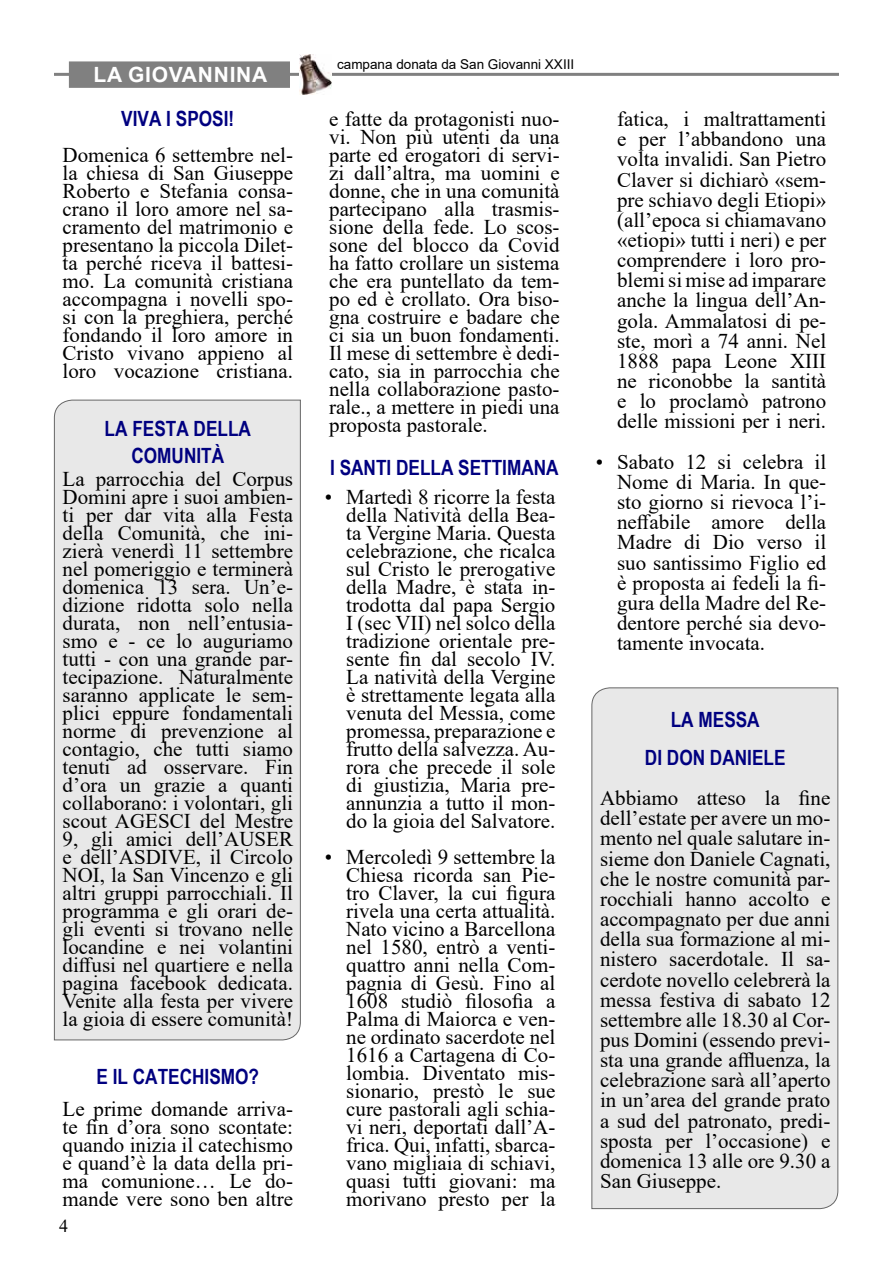
<style>
.page{position:relative;width:893px;height:1263px;background:#fff}
.page>*{position:absolute;margin:0;border:0;box-sizing:border-box;transform-origin:0 0}
.t1{font:21px/18px "Times New Roman";color:#000;text-align:justify}
.t2{font:700 21px/38.1px "Arial Narrow";color:#000080;text-align:center}
.t3{font:700 21px "Arial";letter-spacing:.035em;color:#fff}
.t4{font:18px "Times New Roman";color:#000}
.t5{font:13.5px "Arial";color:#000}
</style>
<div class="page">
<div style="left:54px;top:399px;width:247px;height:642px;background:#e8e8e8"></div>
<div style="left:591px;top:687px;width:248px;height:522px;background:#e8e8e8"></div>
<hr style="left:54px;top:73px;width:785px;height:3px;background:#808080">
<div style="left:70px;top:62px;width:219px;height:25px;background:#808080"></div>
<div style="left:69px;top:61px;width:221px;height:27px;border:2px solid #808080"></div>
<img style="left:299px;top:54px;width:33px;height:41px">
<p class="t3" style="left:94px;top:60px;width:175px">LA GIOVANNINA</p>
<p class="t2" style="left:121px;top:98px;width:114px">VIVA I SPOSI!</p>
<p class="t1" style="left:63px;top:145px;width:232px">Domenica 6 settembre nel&shy;la chiesa di San Giuseppe Roberto e Stefania consa&shy;crano il loro amore nel sa&shy;cramento del matrimonio e presentano la piccola Dilet&shy;ta perché riceva il battesi&shy;mo. La comunità cristiana accompagna i novelli spo&shy;si con la preghiera, perché fondando il loro amore in Cristo vivano appieno al loro vocazione cristiana.</p>
<p class="t2" style="left:105px;top:414px;width:148px;line-height:26.8px">LA FESTA DELLA<br>COMUNITÀ</p>
<p class="t1" style="left:63px;top:469px;width:232px">La parrocchia del Corpus Domini apre i suoi ambien&shy;ti per dar vita alla Festa della Comunità, che ini&shy;zierà venerdì 11 settembre nel pomeriggio e terminerà domenica 13 sera. Un’e&shy;dizione ridotta solo nella durata, non nell’entusia&shy;smo e - ce lo auguriamo tutti - con una grande par&shy;tecipazione. Naturalmente saranno applicate le sem&shy;plici eppure fondamentali norme di prevenzione al contagio, che tutti siamo tenuti ad osservare. Fin d’ora un grazie a quanti collaborano: i volontari, gli scout AGESCI del Mestre 9, gli amici dell’AUSER e dell’ASDIVE, il Circolo NOI, la San Vincenzo e gli altri gruppi parrocchiali. Il programma e gli orari de&shy;gli eventi si trovano nelle locandine e nei volantini diffusi nel quartiere e nella pagina facebook dedicata.<br>Venite alla festa per vivere la gioia di essere comunità!</p>
<p class="t2" style="left:96px;top:1056px;width:164px">E IL CATECHISMO?</p>
<p class="t1" style="left:63px;top:1099px;width:232px">Le prime domande arriva&shy;te fin d’ora sono scontate: quando inizia il catechismo e quand’è la data della pri&shy;ma comunione… Le do&shy;mande vere sono ben altre</p>
<p class="t4" style="left:59px;top:1213px;width:10px">4</p>
<p class="t5" style="left:337px;top:55px;width:239px">campana donata da San Giovanni XXIII</p>
<p class="t1" style="left:329px;top:109px;width:232px">e fatte da protagonisti nuo&shy;vi. Non più utenti da una parte ed erogatori di servi&shy;zi dall’altra, ma uomini e donne, che in una comunità partecipano alla trasmis&shy;sione della fede. Lo scos&shy;sone del blocco da Covid ha fatto crollare un sistema che era puntellato da tem&shy;po ed è crollato. Ora biso&shy;gna costruire e badare che ci sia un buon fondamenti.<br>Il mese di settembre è dedi&shy;cato, sia in parrocchia che nella collaborazione pasto&shy;rale., a mettere in piedi una proposta pastorale.</p>
<p class="t2" style="left:330px;top:447px;width:230px">I SANTI DELLA SETTIMANA</p>
<p class="t1" style="left:346px;top:487px;width:211px;text-indent:-21px">• Martedì 8 ricorre la festa della Natività della Bea&shy;ta Vergine Maria. Questa celebrazione, che ricalca sul Cristo le prerogative della Madre, è stata in&shy;trodotta dal papa Sergio I (sec VII) nel solco della tradizione orientale pre&shy;sente fin dal secolo IV.<br>La natività della Vergine è strettamente legata alla venuta del Messia, come promessa, preparazione e frutto della salvezza. Au&shy;rora che precede il sole di giustizia, Maria pre&shy;annunzia a tutto il mon&shy;do la gioia del Salvatore.</p>
<p class="t1" style="left:346px;top:847px;width:211px;text-indent:-21px">• Mercoledì 9 settembre la Chiesa ricorda san Pie&shy;tro Claver, la cui figura rivela una certa attualità.<br>Nato vicino a Barcellona nel 1580, entrò a venti&shy;quattro anni nella Com&shy;pagnia di Gesù. Fino al 1608 studiò filosofia a Palma di Maiorca e ven&shy;ne ordinato sacerdote nel 1616 a Cartagena di Co&shy;lombia. Diventato mis&shy;sionario, prestò le sue cure pastorali agli schia&shy;vi neri, deportati dall’A&shy;frica. Qui, infatti, sbarca&shy;vano migliaia di schiavi, quasi tutti giovani: ma morivano presto per la</p>
<p class="t1" style="left:617px;top:108px;width:211px;line-height:20.1px">fatica, i maltrattamenti e per l’abbandono una volta invalidi. San Pietro Claver si dichiarò «sem&shy;pre schiavo degli Etiopi» (all’epoca si chiamavano «etiopi» tutti i neri) e per comprendere i loro pro&shy;blemi si mise ad imparare anche la lingua dell’An&shy;gola. Ammalatosi di pe&shy;ste, morì a 74 anni. Nel 1888 papa Leone XIII ne riconobbe la santità e lo proclamò patrono delle missioni per i neri.</p>
<p class="t1" style="left:617px;top:451px;width:211px;line-height:20.1px;text-indent:-21px">• Sabato 12 si celebra il Nome di Maria. In que&shy;sto giorno si rievoca l’i&shy;neffabile amore della Madre di Dio verso il suo santissimo Figlio ed è proposta ai fedeli la fi&shy;gura della Madre del Re&shy;dentore perché sia devo&shy;tamente invocata.</p>
<p class="t2" style="left:645px;top:699px;width:142px">LA MESSA<br>DI DON DANIELE</p>
<p class="t1" style="left:600px;top:787px;width:232px;line-height:20.1px">Abbiamo atteso la fine dell’estate per avere un mo&shy;mento nel quale salutare in&shy;sieme don Daniele Cagnati, che le nostre comunità par&shy;rocchiali hanno accolto e accompagnato per due anni della sua formazione al mi&shy;nistero sacerdotale. Il sa&shy;cerdote novello celebrerà la messa festiva di sabato 12 settembre alle 18.30 al Cor&shy;pus Domini (essendo previ&shy;sta una grande affluenza, la celebrazione sarà all’aperto in un’area del grande prato a sud del patronato, predi&shy;sposta per l’occasione) e domenica 13 alle ore 9.30 a San Giuseppe.</p>
</div>
